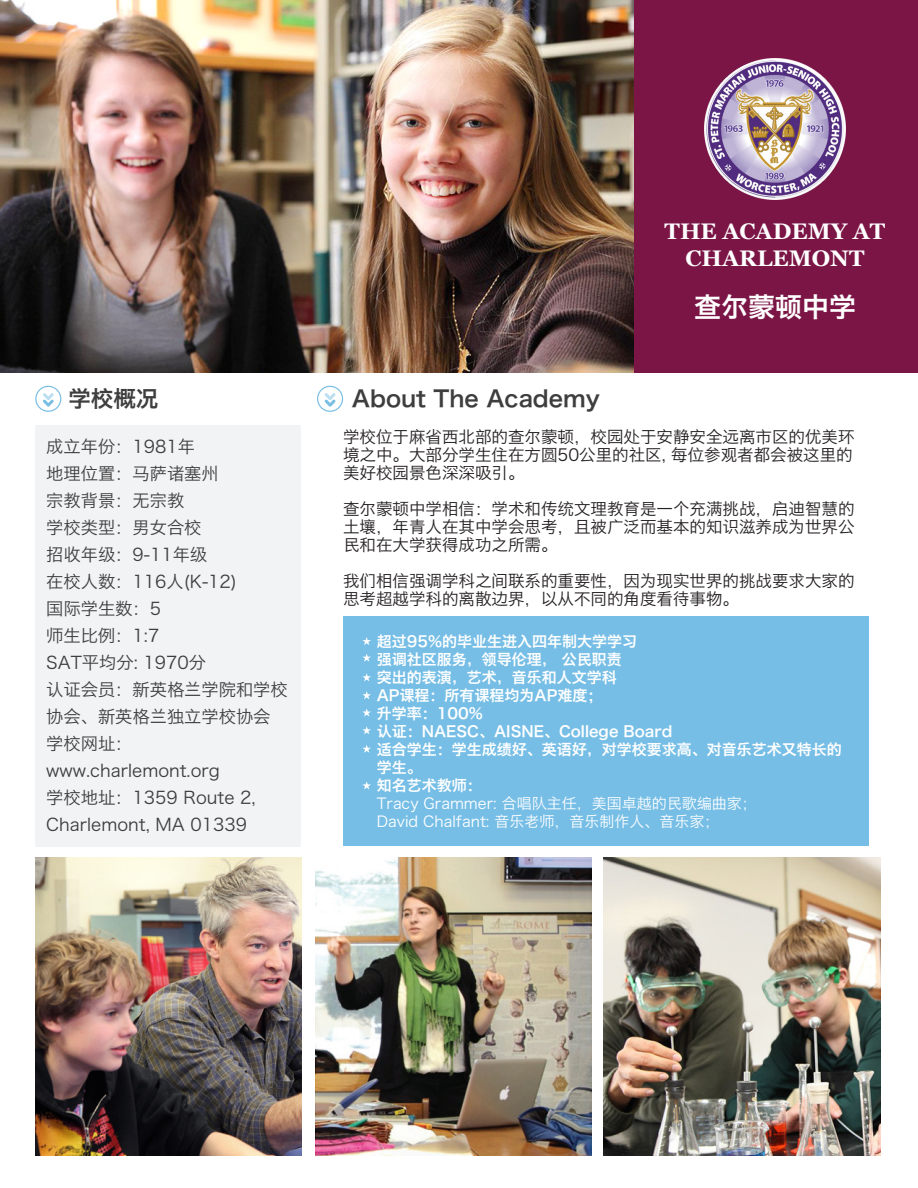
<style>
.page{position:relative;width:918px;height:1188px;background:#fff}
.page>*{position:absolute;margin:0;border:0;box-sizing:border-box;transform-origin:0 0}
.t1{font:27px "Hiragino Sans GB W6";color:#fff}
.t2{font:700 22.5px/27px "Georgia";color:#fff;text-align:center}
.t3{font:22.5px "Hiragino Sans GB W6";color:#3e3e3f}
.t4{font:17.25px/27px "Hiragino Sans GB W3";color:#3e3e3f}
.t5{font:16.5px/18px "Hiragino Sans GB W3";color:#231f20;text-align:justify}
.t6{font:15px/18px "Hiragino Sans GB W6";color:#fff}
.t7{font:15px/18px "Hiragino Sans GB W3";color:#fff}
</style>
<div class="page">
<div style="left:632px;top:0;width:286px;height:373px;background:#7b1545"></div>
<div style="left:35px;top:425px;width:266px;height:421px;background:#f2f3f4"></div>
<svg style="left:317px;top:386px;width:26px;height:26px"></svg>
<svg style="left:35px;top:386px;width:26px;height:26px"></svg>
<div style="left:343px;top:616px;width:525px;height:230px;background:#76bee6"></div>
<img style="left:704px;top:58px;width:142px;height:142px">
<img style="left:0;top:0;width:633px;height:373px">
<img style="left:35px;top:858px;width:266px;height:297px">
<img style="left:315px;top:858px;width:277px;height:297px">
<img style="left:604px;top:858px;width:276px;height:297px">
<svg style="left:362px;top:637px;width:9px;height:8px"></svg>
<svg style="left:362px;top:673px;width:9px;height:8px"></svg>
<svg style="left:362px;top:654px;width:9px;height:8px"></svg>
<svg style="left:362px;top:691px;width:9px;height:8px"></svg>
<svg style="left:362px;top:708px;width:9px;height:9px"></svg>
<svg style="left:362px;top:726px;width:9px;height:8px"></svg>
<svg style="left:362px;top:745px;width:9px;height:8px"></svg>
<svg style="left:362px;top:781px;width:9px;height:9px"></svg>
<h2 class="t2" style="left:665px;top:218px;width:222px">THE ACADEMY AT<br>CHARLEMONT</h2>
<h1 class="t1" style="left:694px;top:289px;width:164px">查尔蒙顿中学</h1>
<h2 class="t3" style="left:68px;top:384px;width:91px">学校概况</h2>
<h2 class="t3" style="left:352px;top:384px;width:250px">About The Academy</h2>
<p class="t4" style="left:46px;top:433px;width:243px">成立年份：1981年<br>地理位置：马萨诸塞州<br>宗教背景：无宗教<br>学校类型：男女合校<br>招收年级：9-11年级<br>在校人数：116人(K-12)<br>国际学生数：5<br>师生比例：1:7<br>SAT平均分: 1970分<br>认证会员：新英格兰学院和学校协会、新英格兰独立学校协会学校网址：www.charlemont.org<br>学校地址：1359 Route 2,<br>Charlemont, MA 01339</p>
<p class="t5" style="left:343px;top:428px;width:513px">学校位于麻省西北部的查尔蒙顿，校园处于安静安全远离市区的优美环境之中。大部分学生住在方圆50公里的社区, 每位参观者都会被这里的美好校园景色深深吸引。</p>
<p class="t5" style="left:343px;top:500px;width:513px">查尔蒙顿中学相信：学术和传统文理教育是一个充满挑战，启迪智慧的土壤，年青人在其中学会思考，且被广泛而基本的知识滋养成为世界公民和在大学获得成功之所需。</p>
<p class="t5" style="left:343px;top:572px;width:513px">我们相信强调学科之间联系的重要性，因为现实世界的挑战要求大家的思考超越学科的离散边界，以从不同的角度看待事物。</p>
<p class="t6" style="left:377px;top:632px;width:466px">超过95%的毕业生进入四年制大学学习<br>强调社区服务，领导伦理， 公民职责<br>突出的表演，艺术，音乐和人文学科<br>AP课程：所有课程均为AP难度；<br>升学率：100%<br>认证：NAESC、AISNE、College Board<br>适合学生：学生成绩好、英语好，对学校要求高、对音乐艺术又特长的学生。<br>知名艺术教师：</p>
<p class="t7" style="left:377px;top:794px;width:381px">Tracy Grammer: 合唱队主任，美国卓越的民歌编曲家；<br>David Chalfant: 音乐老师，音乐制作人、音乐家；</p>
</div>
